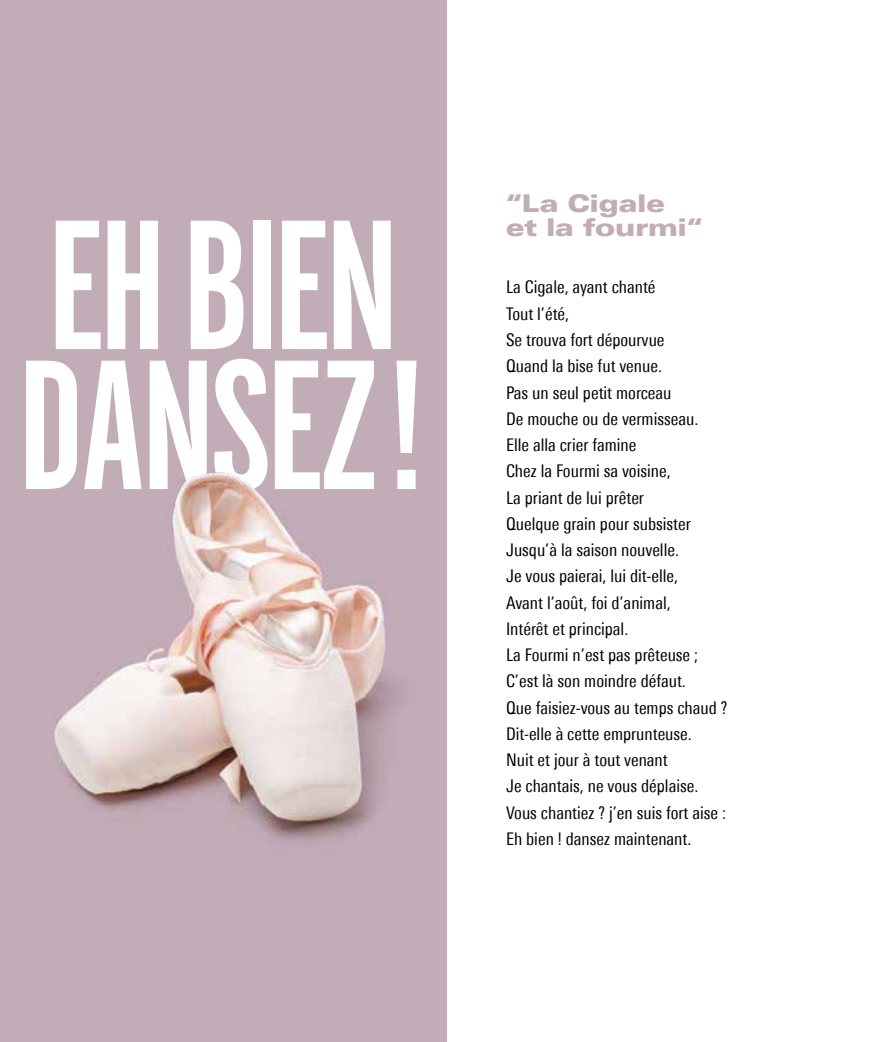
<style>
.page{position:relative;width:893px;height:1042px;background:#fff}
.page>*{position:absolute;margin:0;border:0;box-sizing:border-box;transform-origin:0 0}
.t1{font:192.5px/140px "Alternate Gothic EF No One";letter-spacing:-.025em;color:#fff}
.t2{font:900 expanded 24.5px/24.5px "Univers Next Pro";color:#c2acb7}
.t3{font:condensed 17.5px/26.2px "Univers Next Pro";color:#000}
</style>
<div class="page">
<div style="left:0;top:0;width:446px;height:1042px;background:#c2acb7"></div>
<img style="left:54px;top:535px;width:344px;height:307px">
<img style="left:171px;top:471px;width:118px;height:64px">
<h1 class="t1" style="left:18px;top:223px;width:411px">EH BIEN<br>DANSEZ!</h1>
<h2 class="t2" style="left:506px;top:191px;width:198px">“La Cigale<br>et la fourmi“</h2>
<p class="t3" style="left:506px;top:274px;width:223px">La Cigale, ayant chanté<br>Tout l’été,<br>Se trouva fort dépourvue<br>Quand la bise fut venue.<br>Pas un seul petit morceau<br>De mouche ou de vermisseau.<br>Elle alla crier famine<br>Chez la Fourmi sa voisine,<br>La priant de lui prêter<br>Quelque grain pour subsister<br>Jusqu’à la saison nouvelle.<br>Je vous paierai, lui dit-elle,<br>Avant l’août, foi d’animal,<br>Intérêt et principal.<br>La Fourmi n’est pas prêteuse ;<br>C’est là son moindre défaut.<br>Que faisiez-vous au temps chaud ?<br>Dit-elle à cette emprunteuse.<br>Nuit et jour à tout venant<br>Je chantais, ne vous déplaise.<br>Vous chantiez ? j’en suis fort aise :<br>Eh bien ! dansez maintenant.</p>
</div>
